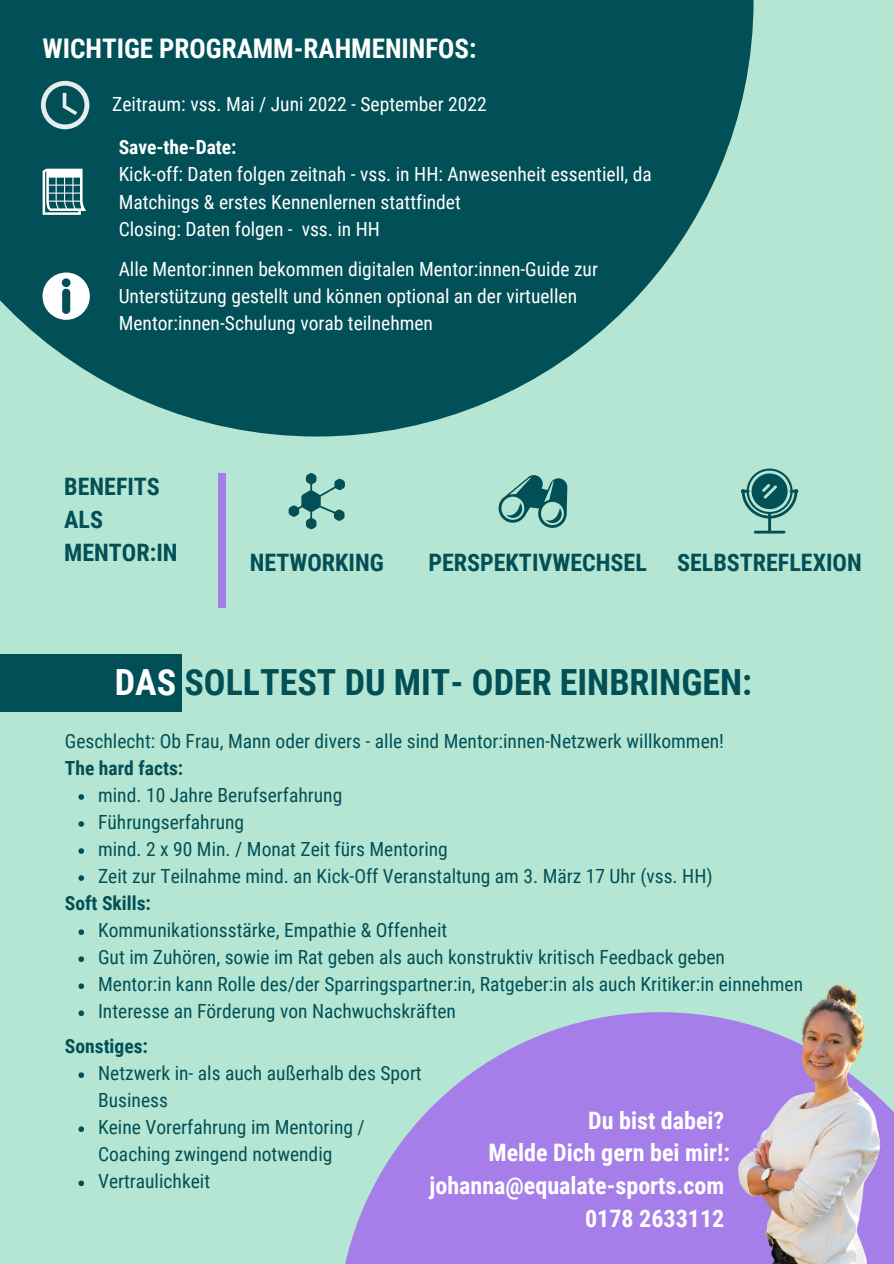
<style>
.page{position:relative;width:894px;height:1264px;background:#fff}
.page>*{position:absolute;margin:0;border:0;box-sizing:border-box;transform-origin:0 0}
.t1{font:700 36px "Roboto Condensed";color:#025057}
.t2{font:700 27px "Roboto Condensed";color:#fff}
.t3{font:700 24px "Roboto Condensed";color:#fff}
.t4{font:700 24px/32.7px "Roboto Condensed";color:#025057}
.t5{font:19.5px/27px "Roboto Condensed";color:#025057}
.t6{font:19.5px/27px "Roboto Condensed";color:#fff}
.t7{font:700 19.5px "Roboto Condensed";color:#025057}
.t8{font:700 19.5px "Roboto Condensed";color:#fff}
.s1{color:#fff}
</style>
<div class="page">
<div style="left:0;top:0;width:893px;height:1263px;background:#b5e6d3"></div>
<svg style="left:0;top:0;width:753px;height:436px;fill:#025057"></svg>
<svg style="left:345px;top:1012px;width:384px;height:251px;fill:#a57eea"></svg>
<svg style="left:43px;top:169px;width:43px;height:46px"></svg>
<svg style="left:41px;top:81px;width:48px;height:48px"></svg>
<svg style="left:42px;top:272px;width:48px;height:48px"></svg>
<svg style="left:78px;top:794px;width:6px;height:5px"></svg>
<svg style="left:78px;top:821px;width:6px;height:5px"></svg>
<svg style="left:78px;top:848px;width:6px;height:5px"></svg>
<svg style="left:78px;top:875px;width:6px;height:5px"></svg>
<svg style="left:78px;top:929px;width:6px;height:6px"></svg>
<svg style="left:78px;top:956px;width:6px;height:6px"></svg>
<svg style="left:78px;top:983px;width:6px;height:6px"></svg>
<svg style="left:78px;top:1010px;width:6px;height:6px"></svg>
<div style="left:0;top:654px;width:181px;height:57px;background:#025057"></div>
<img style="left:729px;top:984px;width:164px;height:279px">
<div style="left:218px;top:473px;width:8px;height:135px;background:#a57eea"></div>
<svg style="left:288px;top:473px;width:57px;height:56px"></svg>
<svg style="left:498px;top:475px;width:69px;height:53px"></svg>
<svg style="left:740px;top:468px;width:58px;height:65px"></svg>
<svg style="left:78px;top:1072px;width:6px;height:5px"></svg>
<svg style="left:78px;top:1126px;width:6px;height:6px"></svg>
<svg style="left:78px;top:1180px;width:6px;height:6px"></svg>
<p class="t2" style="left:42px;top:33px;width:435px">WICHTIGE PROGRAMM-RAHMENINFOS:</p>
<p class="t6" style="left:112px;top:90px;width:376px">Zeitraum: vss. Mai / Juni 2022 - September 2022</p>
<p class="t8" style="left:119px;top:136px;width:119px">Save-the-Date:</p>
<p class="t6" style="left:119px;top:161px;width:534px">Kick-off: Daten folgen zeitnah - vss. in HH: Anwesenheit essentiell, da<br>Matchings &amp; erstes Kennenlernen stattfindet</p>
<p class="t6" style="left:119px;top:215px;width:263px">Closing: Daten folgen - vss. in HH</p>
<p class="t6" style="left:119px;top:256px;width:480px">Alle Mentor:innen bekommen digitalen Mentor:innen-Guide zur<br>Unterstützung gestellt und können optional an der virtuellen<br>Mentor:innen-Schulung vorab teilnehmen</p>
<p class="t4" style="left:64px;top:471px;width:115px">BENEFITS<br>ALS<br>MENTOR:IN</p>
<p class="t4" style="left:250px;top:546px;width:135px">NETWORKING</p>
<p class="t4" style="left:428px;top:546px;width:220px">PERSPEKTIVWECHSEL</p>
<p class="t4" style="left:677px;top:546px;width:186px">SELBSTREFLEXION</p>
<p class="t1" style="left:115px;top:661px;width:638px"><span class="s1">DAS</span> SOLLTEST DU MIT- ODER EINBRINGEN:</p>
<p class="t5" style="left:65px;top:727px;width:660px">Geschlecht: Ob Frau, Mann oder divers - alle sind Mentor:innen-Netzwerk willkommen!</p>
<p class="t7" style="left:65px;top:757px;width:120px">The hard facts:</p>
<p class="t5" style="left:98px;top:781px;width:245px">mind. 10 Jahre Berufserfahrung</p>
<p class="t5" style="left:98px;top:809px;width:147px">Führungserfahrung</p>
<p class="t5" style="left:98px;top:836px;width:351px">mind. 2 x 90 Min. / Monat Zeit fürs Mentoring</p>
<p class="t5" style="left:98px;top:863px;width:616px">Zeit zur Teilnahme mind. an Kick-Off Veranstaltung am 3. März 17 Uhr (vss. HH)</p>
<p class="t5" style="left:98px;top:917px;width:350px">Kommunikationsstärke, Empathie &amp; Offenheit</p>
<p class="t5" style="left:98px;top:944px;width:628px">Gut im Zuhören, sowie im Rat geben als auch konstruktiv kritisch Feedback geben</p>
<p class="t5" style="left:98px;top:971px;width:706px">Mentor:in kann Rolle des/der Sparringspartner:in, Ratgeber:in als auch Kritiker:in einnehmen</p>
<p class="t5" style="left:98px;top:998px;width:359px">Interesse an Förderung von Nachwuchskräften</p>
<p class="t7" style="left:65px;top:892px;width:87px">Soft Skills:</p>
<p class="t7" style="left:65px;top:1035px;width:84px">Sonstiges:</p>
<p class="t5" style="left:98px;top:1060px;width:325px">Netzwerk in- als auch außerhalb des Sport<br>Business</p>
<p class="t5" style="left:98px;top:1114px;width:268px">Keine Vorerfahrung im Mentoring /<br>Coaching zwingend notwendig</p>
<p class="t5" style="left:98px;top:1168px;width:113px">Vertraulichkeit</p>
<p class="t3" style="left:588px;top:1106px;width:138px">Du bist dabei?</p>
<p class="t3" style="left:488px;top:1139px;width:243px">Melde Dich gern bei mir!:</p>
<p class="t3" style="left:429px;top:1171px;width:296px">johanna@equalate-sports.com</p>
<p class="t3" style="left:585px;top:1204px;width:141px">0178 2633112</p>
</div>
